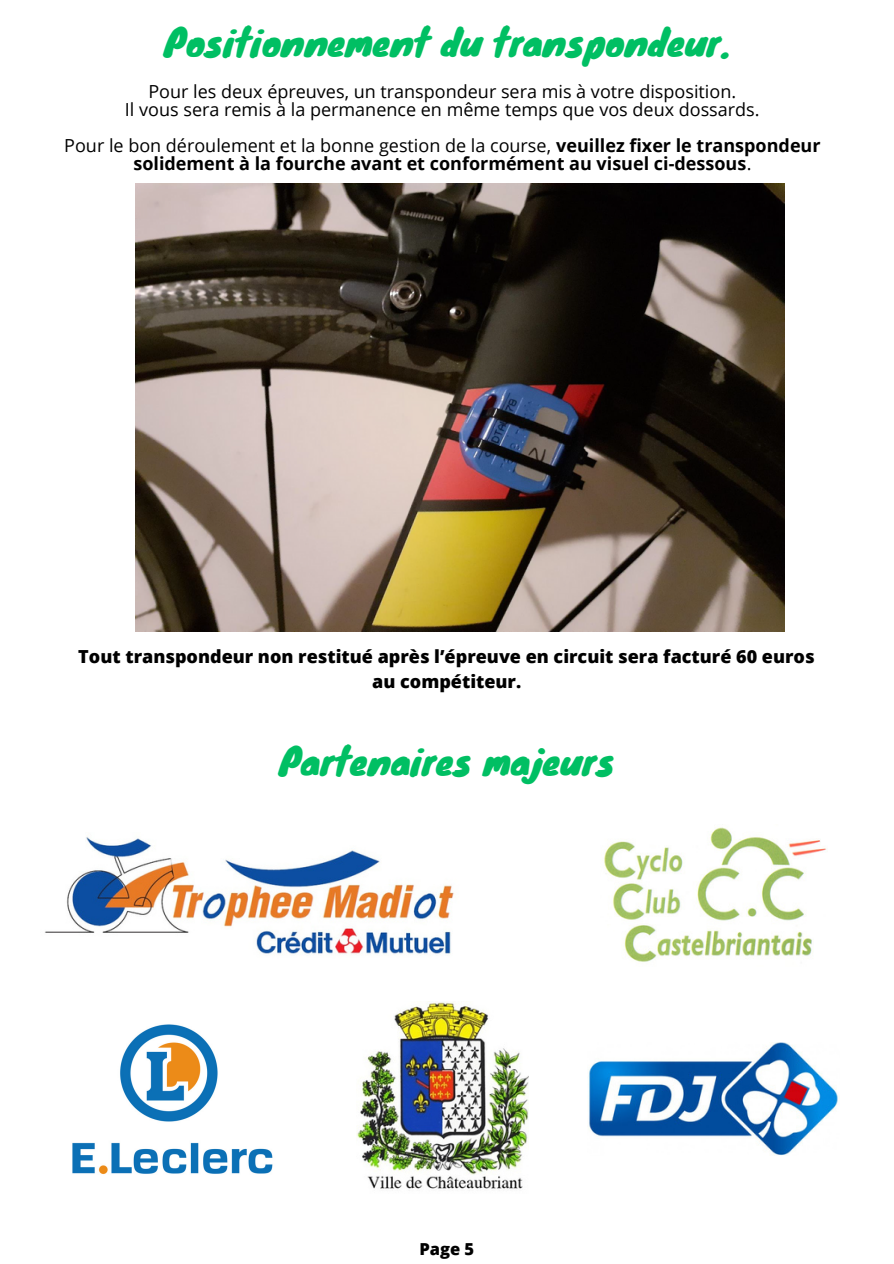
<style>
.page{position:relative;width:894px;height:1264px;background:#fff}
.page>*{position:absolute;margin:0;border:0;box-sizing:border-box;transform-origin:0 0}
.t1{font:36px "Knewave";color:#00bf63}
.t2{font:700 18px/18px "Open Sans";color:#000;text-align:center}
.t3{font:18px "Open Sans";color:#000}
.t4{font:800 18px/24.8px "Open Sans";color:#000;text-align:center}
.t5{font:800 16.5px "Open Sans";color:#000}
.s1{font-weight:400}
</style>
<div class="page">
<img style="left:72px;top:1024px;width:201px;height:150px">
<img style="left:588px;top:1042px;width:250px;height:113px">
<img style="left:604px;top:827px;width:222px;height:135px">
<img style="left:357px;top:1001px;width:171px;height:188px">
<img style="left:135px;top:183px;width:648px;height:448px">
<img style="left:45px;top:837px;width:409px;height:118px">
<h1 class="t1" style="left:164px;top:13px;width:566px">Positionnement du transpondeur.</h1>
<p class="t3" style="left:148px;top:78px;width:589px">Pour les deux épreuves, un transpondeur sera mis à votre disposition.</p>
<p class="t3" style="left:125px;top:96px;width:636px">Il vous sera remis à la permanence en même temps que vos deux dossards.</p>
<p class="t2" style="left:64px;top:136px;width:757px"><span class="s1">Pour le bon déroulement et la bonne gestion de la course,</span> veuillez fixer le transpondeur solidement à la fourche avant et conformément au visuel ci-dessous<span class="s1">.</span></p>
<h2 class="t4" style="left:78px;top:643px;width:737px">Tout transpondeur non restitué après l’épreuve en circuit sera facturé 60 euros au compétiteur.</h2>
<p class="t1" style="left:279px;top:732px;width:337px">Partenaires majeurs</p>
<p class="t5" style="left:419px;top:1237px;width:56px">Page 5</p>
</div>
